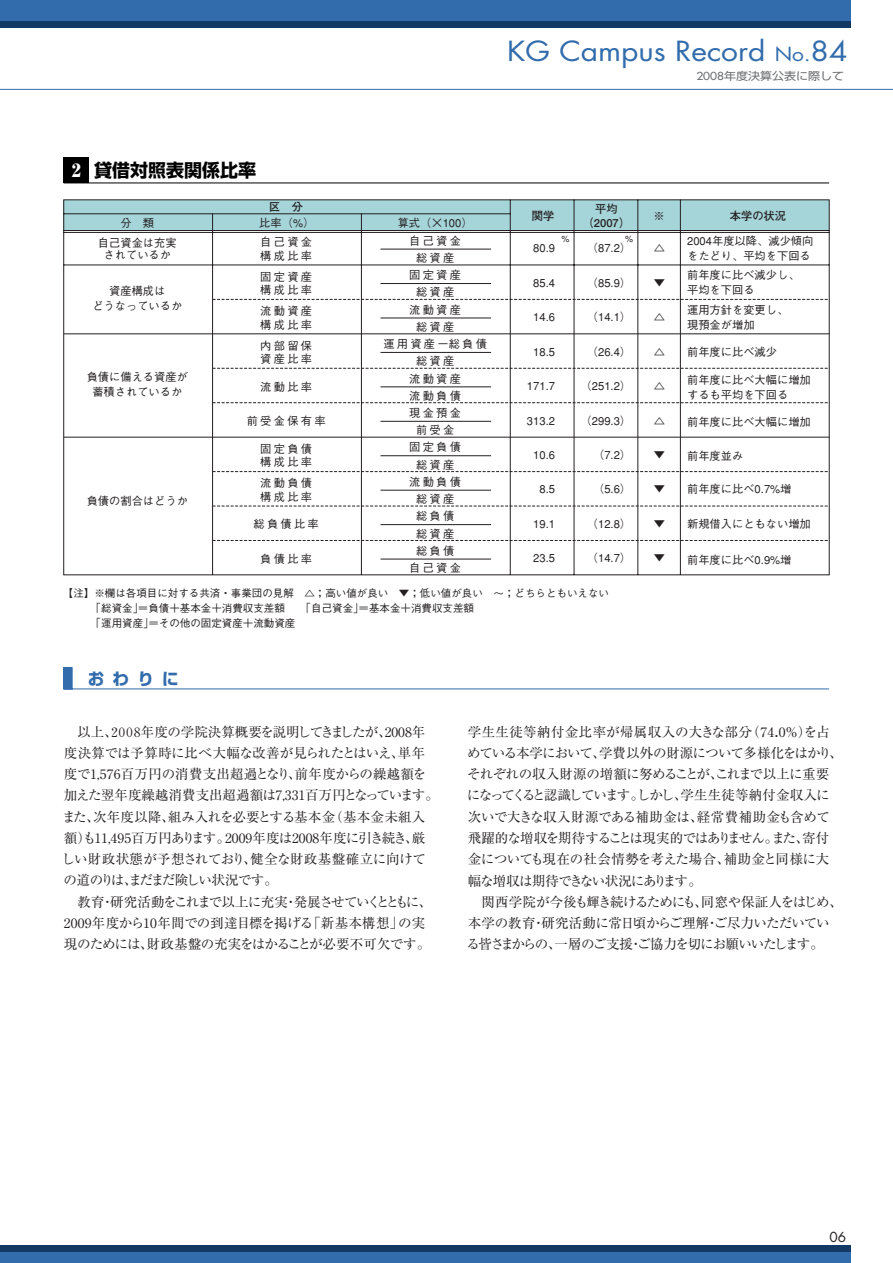
<style>
.page{position:relative;width:893px;height:1263px;background:#fff}
.page>*{position:absolute;margin:0;border:0;box-sizing:border-box;transform-origin:0 0}
.t1{font:27px "Futura";color:#326cac;scale:1.11 1}
.t2{font:18px "Shin Go Bold 90 pv RKSJ H";color:#000}
.t3{font:16.5px "Shin Go Bold 90 pv RKSJ H";color:#326cac}
.t4{font:13.5px/21.3px "Ryumin regular 90 pv RKSJ H";letter-spacing:-.03em;color:#231f20}
.t5{font:13.5px "Futura";color:#231f20}
.t6{font:11.25px/14.9px "Gothic BBB Medium 90 pv RKSJ H";color:#231f20}
.t7{font:11.25px/17.2px "Gothic BBB Medium 90 pv RKSJ H";letter-spacing:.2em;color:#231f20}
.t8{font:11.25px/13.5px "Futo Go B101 Bold 90 pv RKSJ H";color:#231f20;text-align:center}
.t9{font:10.8px "Shin Go regular 90 pv RKSJ H";color:#6d6e70;scale:1.11 1}
.t10{font:10.5px/15px "Gothic BBB Medium 90 pv RKSJ H";color:#231f20}
.t11{font:9px "Gothic BBB Medium 90 pv RKSJ H";color:#231f20}
.s1{font-family:"Ryumin Ultra 90 pv RKSJ H";color:#fff}
.s2{font-size:18.9px}
.s3{font-family:"Futura"}
</style>
<div class="page">
<hr style="left:0;top:89px;width:893px;height:1px;background:#326cac">
<div style="left:0;top:0;width:850px;height:21px;background:#326cac"></div>
<div style="left:0;top:21px;width:850px;height:7px;background:#123963"></div>
<div style="left:0;top:1248px;width:850px;height:15px;background:#326cac"></div>
<div style="left:0;top:1246px;width:850px;height:6px;background:#123963"></div>
<div style="left:64px;top:157px;width:25px;height:26px;background:#000"></div>
<hr style="left:64px;top:183px;width:765px;height:1px;background:#000">
<svg style="left:63px;top:199px;width:767px;height:377px"></svg>
<svg style="left:213px;top:299px;width:616px;height:1px"></svg>
<hr style="left:64px;top:333px;width:765px;height:1px;background:#231f20">
<hr style="left:64px;top:437px;width:765px;height:1px;background:#231f20">
<svg style="left:213px;top:368px;width:616px;height:1px"></svg>
<svg style="left:213px;top:402px;width:616px;height:1px"></svg>
<svg style="left:213px;top:471px;width:616px;height:1px"></svg>
<svg style="left:213px;top:506px;width:616px;height:1px"></svg>
<svg style="left:213px;top:540px;width:616px;height:1px"></svg>
<hr style="left:380px;top:249px;width:111px;height:1px;background:#231f20">
<hr style="left:380px;top:283px;width:111px;height:1px;background:#231f20">
<hr style="left:380px;top:318px;width:111px;height:1px;background:#231f20">
<hr style="left:380px;top:352px;width:111px;height:1px;background:#231f20">
<hr style="left:380px;top:387px;width:111px;height:1px;background:#231f20">
<hr style="left:380px;top:421px;width:111px;height:1px;background:#231f20">
<hr style="left:380px;top:455px;width:111px;height:1px;background:#231f20">
<hr style="left:380px;top:490px;width:111px;height:1px;background:#231f20">
<hr style="left:380px;top:524px;width:111px;height:1px;background:#231f20">
<hr style="left:380px;top:559px;width:111px;height:1px;background:#231f20">
<svg style="left:63px;top:667px;width:767px;height:23px"></svg>
<p class="t2" style="left:72px;top:164px;width:186px"><span class="s1">2</span> 貸借対照表関係比率</p>
<p class="t8" style="left:269px;top:202px;width:35px">区　分</p>
<p class="t6" style="left:98px;top:215px;width:80px;line-height:20px;text-align:center">分　類<br>自己資金は充実</p>
<p class="t6" style="left:104px;top:249px;width:69px">されているか</p>
<p class="t6" style="left:92px;top:285px;width:91px;text-align:center">資産構成は<br>どうなっているか</p>
<p class="t6" style="left:87px;top:371px;width:103px;text-align:center">負債に備える資産が蓄積されているか</p>
<p class="t6" style="left:87px;top:495px;width:103px">負債の割合はどうか</p>
<p class="t6" style="left:259px;top:217px;width:57px">比率（%）</p>
<p class="t7" style="left:260px;top:237px;width:53px;line-height:13.5px">自己資金構成比率</p>
<p class="t7" style="left:260px;top:271px;width:53px;line-height:13.5px">固定資産構成比率</p>
<p class="t7" style="left:260px;top:306px;width:53px;line-height:13.5px">流動資産構成比率</p>
<p class="t7" style="left:260px;top:340px;width:53px;line-height:13.5px">内部留保資産比率</p>
<p class="t6" style="left:260px;top:380px;width:53px">流動比率</p>
<p class="t6" style="left:247px;top:415px;width:80px">前受金保有率</p>
<p class="t7" style="left:260px;top:444px;width:53px;line-height:13.5px">固定負債構成比率</p>
<p class="t7" style="left:260px;top:478px;width:53px;line-height:13.5px">流動負債構成比率</p>
<p class="t6" style="left:254px;top:518px;width:67px">総負債比率</p>
<p class="t6" style="left:260px;top:553px;width:53px">負債比率</p>
<p class="t1" style="left:507px;top:39px;width:308px">KG Campus Record <span class="s2">No.</span>84</p>
<p class="t9" style="left:696px;top:72px;width:135px"><span class="s3">2008</span>年度決算公表に際して</p>
<p class="t7" style="left:383px;top:216px;width:105px;text-align:center">算式（×100）<br>自己資金<br>総資産<br>固定資産<br>総資産<br>流動資産<br>総資産<br>運用資産－総負債総資産<br>流動資産<br>流動負債<br>現金預金<br>前受金<br>固定負債<br>総資産<br>流動負債<br>総資産<br>総負債<br>総資産<br>総負債<br>自己資金</p>
<p class="t8" style="left:532px;top:211px;width:24px">関学</p>
<p class="t8" style="left:583px;top:204px;width:49px">平均（2007）</p>
<p class="t8" style="left:653px;top:211px;width:13px">※</p>
<p class="t8" style="left:730px;top:211px;width:58px">本学の状況</p>
<p class="t11" style="left:561px;top:235px;width:10px">%</p>
<p class="t11" style="left:625px;top:235px;width:10px">%</p>
<p class="t6" style="left:587px;top:242px;width:46px">（87.2）</p>
<p class="t6" style="left:587px;top:277px;width:46px">（85.9）</p>
<p class="t6" style="left:587px;top:311px;width:46px">（14.1）</p>
<p class="t6" style="left:587px;top:346px;width:46px">（26.4）</p>
<p class="t6" style="left:580px;top:380px;width:52px">（251.2）</p>
<p class="t6" style="left:580px;top:414px;width:52px">（299.3）</p>
<p class="t6" style="left:593px;top:449px;width:40px">（7.2）</p>
<p class="t6" style="left:593px;top:483px;width:40px">（5.6）</p>
<p class="t6" style="left:587px;top:518px;width:46px">（12.8）</p>
<p class="t6" style="left:587px;top:552px;width:46px">（14.7）</p>
<p class="t6" style="left:533px;top:242px;width:23px">80.9</p>
<p class="t6" style="left:533px;top:277px;width:23px">85.4</p>
<p class="t6" style="left:533px;top:311px;width:23px">14.6</p>
<p class="t6" style="left:533px;top:346px;width:23px">18.5</p>
<p class="t6" style="left:527px;top:380px;width:30px">171.7</p>
<p class="t6" style="left:527px;top:414px;width:30px">313.2</p>
<p class="t6" style="left:533px;top:449px;width:23px">10.6</p>
<p class="t6" style="left:539px;top:483px;width:17px">8.5</p>
<p class="t6" style="left:533px;top:518px;width:23px">19.1</p>
<p class="t6" style="left:533px;top:552px;width:23px">23.5</p>
<p class="t6" style="left:654px;top:242px;width:13px">△</p>
<p class="t6" style="left:654px;top:277px;width:13px">▼</p>
<p class="t6" style="left:654px;top:311px;width:13px">△</p>
<p class="t6" style="left:654px;top:346px;width:13px">△</p>
<p class="t6" style="left:654px;top:380px;width:13px">△</p>
<p class="t6" style="left:654px;top:414px;width:13px">△</p>
<p class="t6" style="left:654px;top:449px;width:13px">▼</p>
<p class="t6" style="left:654px;top:483px;width:13px">▼</p>
<p class="t6" style="left:654px;top:518px;width:13px">▼</p>
<p class="t6" style="left:654px;top:552px;width:13px">▼</p>
<p class="t6" style="left:687px;top:235px;width:128px">2004年度以降、減少傾向をたどり、平均を下回る</p>
<p class="t6" style="left:687px;top:269px;width:114px">前年度に比べ減少し、平均を下回る</p>
<p class="t6" style="left:687px;top:304px;width:103px">運用方針を変更し、現預金が増加</p>
<p class="t6" style="left:687px;top:345px;width:91px">前年度に比べ減少</p>
<p class="t6" style="left:687px;top:374px;width:125px">前年度に比べ大幅に増加するも平均を下回る</p>
<p class="t6" style="left:687px;top:416px;width:125px">前年度に比べ大幅に増加</p>
<p class="t6" style="left:687px;top:449px;width:58px">前年度並み</p>
<p class="t6" style="left:687px;top:483px;width:106px">前年度に比べ0.7%増</p>
<p class="t6" style="left:687px;top:518px;width:125px">新規借入にともない増加</p>
<p class="t6" style="left:687px;top:553px;width:106px">前年度に比べ0.9%増</p>
<p class="t10" style="left:96px;top:587px;width:514px;text-indent:-33px">【注】※欄は各項目に対する共済・事業団の見解　△；高い値が良い　▼；低い値が良い　～；どちらともいえない｢総資金｣＝負債＋基本金＋消費収支差額　　｢自己資金｣＝基本金＋消費収支差額<br>｢運用資産｣＝その他の固定資産＋流動資産</p>
<p class="t3" style="left:88px;top:672px;width:92px">おわりに</p>
<p class="t4" style="left:61px;top:723px;width:379px">　以上、２００８年度の学院決算概要を説明してきましたが、2008年度決算では予算時に比べ大幅な改善が見られたとはいえ、単年度で1,576百万円の消費支出超過となり、前年度からの繰越額を加えた翌年度繰越消費支出超過額は7,331百万円となっています。また、次年度以降、組み入れを必要とする基本金（基本金未組入額）も11,495百万円あります。2009年度は2008年度に引き続き、厳しい財政状態が予想されており、健全な財政基盤確立に向けての道のりは、まだまだ険しい状況です。<br>　教育・研究活動をこれまで以上に充実・発展させていくとともに、2009年度から10年間での到達目標を掲げる「新基本構想」の実現のためには、財政基盤の充実をはかることが必要不可欠です。</p>
<p class="t4" style="left:467px;top:723px;width:378px">学生生徒等納付金比率が帰属収入の大きな部分（74．0%）を占めている本学において、学費以外の財源について多様化をはかり、それぞれの収入財源の増額に努めることが、これまで以上に重要になってくると認識しています。しかし、学生生徒等納付金収入に次いで大きな収入財源である補助金は、経常費補助金も含めて飛躍的な増収を期待することは現実的ではありません。また、寄付金についても現在の社会情勢を考えた場合、補助金と同様に大幅な増収は期待できない状況にあります。<br>　関西学院が今後も輝き続けるためにも、同窓や保証人をはじめ、本学の教育・研究活動に常日頃からご理解・ご尽力いただいている皆さまからの、一層のご支援・ご協力を切にお願いいたします。</p>
<p class="t5" style="left:829px;top:1230px;width:18px">06</p>
</div>
